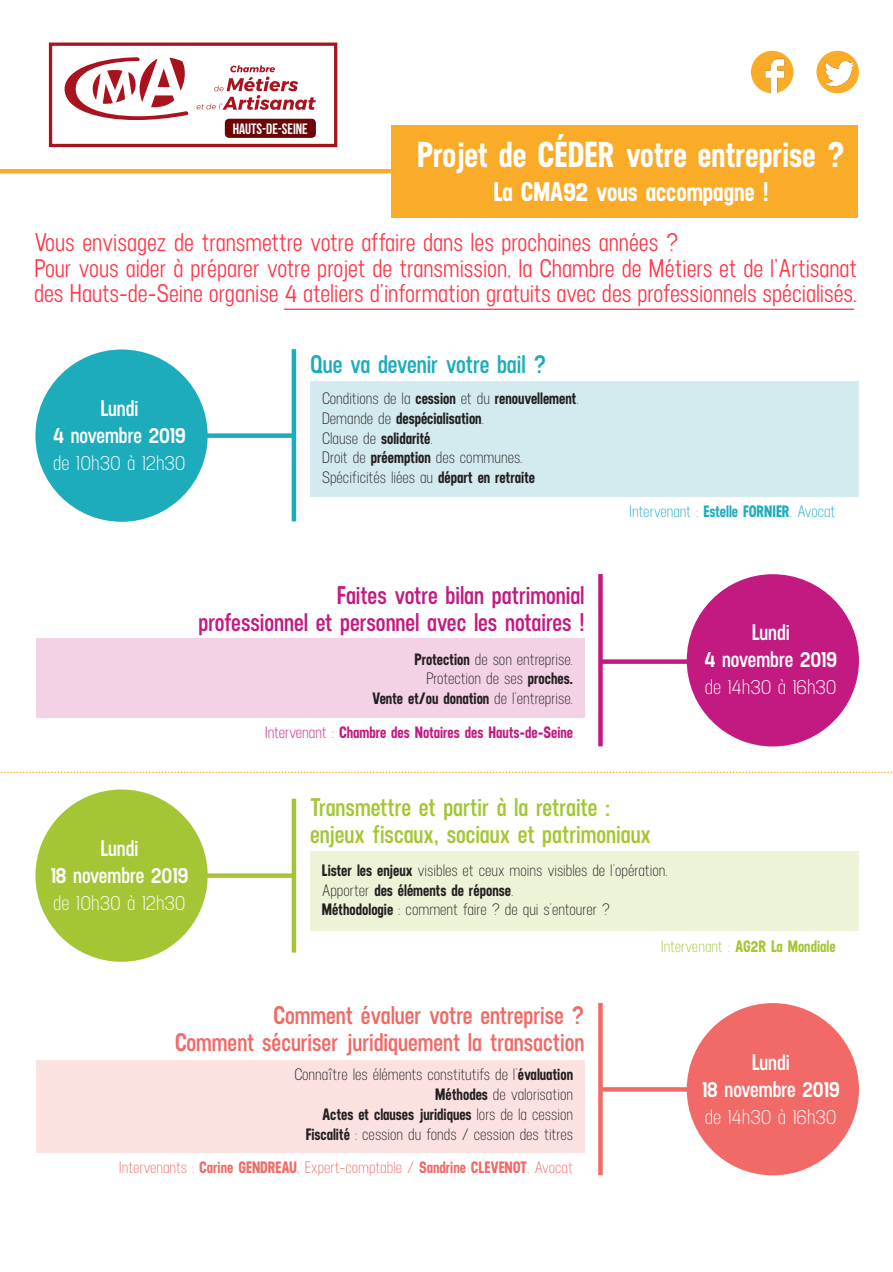
<style>
.page{position:relative;width:893px;height:1272px;background:#fff}
.page>*{position:absolute;margin:0;border:0;box-sizing:border-box;transform-origin:0 0}
.t1{font:700 36px "Neusa";color:#fff}
.t2{font:700 27px "Neusa";color:#fff}
.t3{font:500 25.5px/25.5px "Neusa";color:#fe3649}
.t4{font:600 25.5px "Neusa";color:#f16a67}
.t5{font:600 25.5px "Neusa";color:#c31a82}
.t6{font:600 25.5px "Neusa";color:#a4c634}
.t7{font:600 25.5px "Neusa";color:#1cacbb}
.t8{font:600 22.5px "Neusa";color:#fff}
.t9{font:21px "Neusa";color:#fff}
.t10{font:16.5px "Neusa";color:#231f20}
.t11{font:700 16.5px "Neusa";color:#231f20}
.t12{font:16.5px "Neusa";color:#f16a67}
.t13{font:700 16.5px "Neusa";color:#c31a82}
.t14{font:16.5px "Neusa";letter-spacing:-.015em;color:#1cacbb}
.t15{font:700 16.5px "Neusa";color:#a4c634}
.t16{font:700 15px "Bebas Neue";color:#fff}
.s1{font-weight:400}
.s2{font-weight:700}
</style>
<div class="page">
<svg style="left:0;top:771px;width:892px;height:2px"></svg>
<div style="left:391px;top:125px;width:466px;height:92px;background:#faab27"></div>
<hr style="left:0;top:169px;width:400px;height:4px;background:#faab27">
<svg style="left:208px;top:873px;width:84px;height:4px"></svg>
<div style="left:169px;top:433px;width:125px;height:5px;background:#1cacbb"></div>
<div style="left:600px;top:659px;width:126px;height:5px;background:#c31a82"></div>
<svg style="left:603px;top:1087px;width:84px;height:4px"></svg>
<div style="left:49px;top:43px;width:288px;height:104px;background:#fff;border:3px solid #a8131d"></div>
<div style="left:751px;top:51px;width:42px;height:42px;background:#faab27;border-radius:50%"></div>
<div style="left:816px;top:51px;width:43px;height:42px;background:#faab27;border-radius:50%"></div>
<img style="left:824px;top:58px;width:30px;height:30px">
<img style="left:751px;top:51px;width:41px;height:42px">
<div style="left:35px;top:349px;width:173px;height:173px;background:#1cacbb;border-radius:50%"></div>
<div style="left:35px;top:789px;width:173px;height:172px;background:#a4c634;border-radius:50%"></div>
<div style="left:687px;top:574px;width:172px;height:172px;background:#c31a82;border-radius:50%"></div>
<div style="left:687px;top:1003px;width:172px;height:172px;background:#f16a67;border-radius:50%"></div>
<div style="left:310px;top:382px;width:549px;height:115px;background:#d3eaee"></div>
<div style="left:310px;top:851px;width:549px;height:80px;background:#edf3d7"></div>
<div style="left:36px;top:637px;width:548px;height:80px;background:#f3d2e6"></div>
<div style="left:36px;top:1060px;width:548px;height:92px;background:#fce1e1"></div>
<hr style="left:292px;top:798px;width:4px;height:154px;background:#a4c634">
<hr style="left:292px;top:349px;width:4px;height:172px;background:#1cacbb">
<div style="left:598px;top:574px;width:5px;height:172px;background:#c31a82"></div>
<div style="left:598px;top:1002px;width:5px;height:173px;background:#f16a67"></div>
<hr style="left:284px;top:309px;width:570px;height:1px;background:#ee0028">
<svg style="left:197px;top:65px;width:119px;height:45px"></svg>
<svg style="left:65px;top:57px;width:123px;height:63px"></svg>
<div style="left:225px;top:119px;width:91px;height:19px;background:#6d0506;border-radius:4px"></div>
<p class="t16" style="left:233px;top:120px;width:77px">HAUTS-DE-SEINE</p>
<p class="t1" style="left:417px;top:129px;width:429px">Projet de CÉDER votre entreprise ?</p>
<p class="t2" style="left:493px;top:173px;width:277px">La CMA92 vous accompagne !</p>
<p class="t3" style="left:34px;top:229px;width:646px">Vous envisagez de transmettre votre affaire dans les prochaines années ?</p>
<p class="t3" style="left:34px;top:254px;width:825px">Pour vous aider à préparer votre projet de transmission, la Chambre de Métiers et de l’Artisanat des Hauts-de-Seine organise 4 ateliers d’information gratuits avec des professionnels spécialisés.</p>
<p class="t8" style="left:100px;top:393px;width:40px">Lundi</p>
<p class="t8" style="left:53px;top:420px;width:134px">4 novembre 2019</p>
<p class="t9" style="left:53px;top:451px;width:134px">de 10h30 à 12h30</p>
<p class="t7" style="left:310px;top:346px;width:238px">Que va devenir votre bail ?</p>
<p class="t11" style="left:322px;top:386px;width:259px"><span class="s1">Conditions de la</span> cession <span class="s1">et du</span> renouvellement<span class="s1">.</span></p>
<p class="t11" style="left:322px;top:406px;width:164px"><span class="s1">Demande de</span> despécialisation<span class="s1">.</span></p>
<p class="t11" style="left:322px;top:426px;width:113px"><span class="s1">Clause de</span> solidarité<span class="s1">.</span></p>
<p class="t10" style="left:322px;top:448px;width:202px">Droit de <span class="s2">préemption</span> des communes.</p>
<p class="t10" style="left:322px;top:468px;width:215px">Spécificités liées au <span class="s2">départ en retraite</span></p>
<p class="t14" style="left:629px;top:501px;width:208px">Intervenant : <span class="s2">Estelle FORNIER</span>, Avocat</p>
<p class="t5" style="left:337px;top:578px;width:249px">Faites votre bilan patrimonial</p>
<p class="t5" style="left:198px;top:605px;width:388px">professionnel et personnel avec les notaires !</p>
<p class="t10" style="left:414px;top:649px;width:160px"><span class="s2">Protection</span> de son entreprise.</p>
<p class="t10" style="left:426px;top:669px;width:148px">Protection de ses <span class="s2">proches.</span></p>
<p class="t11" style="left:372px;top:687px;width:202px">Vente et/ou donation <span class="s1">de l’entreprise.</span></p>
<p class="t13" style="left:265px;top:720px;width:310px"><span class="s1">Intervenant :</span> Chambre des Notaires des Hauts-de-Seine</p>
<p class="t8" style="left:752px;top:617px;width:40px">Lundi</p>
<p class="t8" style="left:704px;top:644px;width:134px">4 novembre 2019</p>
<p class="t9" style="left:705px;top:674px;width:133px">de 14h30 à 16h30</p>
<p class="t8" style="left:100px;top:833px;width:40px">Lundi</p>
<p class="t8" style="left:51px;top:860px;width:139px">18 novembre 2019</p>
<p class="t9" style="left:53px;top:890px;width:134px">de 10h30 à 12h30</p>
<p class="t6" style="left:310px;top:789px;width:302px">Transmettre et partir à la retraite :</p>
<p class="t6" style="left:310px;top:816px;width:342px">enjeux fiscaux, sociaux et patrimoniaux</p>
<p class="t10" style="left:322px;top:860px;width:348px"><span class="s2">Lister les enjeux</span> visibles et ceux moins visibles de l’opération.</p>
<p class="t11" style="left:322px;top:878px;width:193px"><span class="s1">Apporter</span> des éléments de réponse<span class="s1">.</span></p>
<p class="t10" style="left:322px;top:900px;width:290px"><span class="s2">Méthodologie</span> : comment faire ? de qui s’entourer ?</p>
<p class="t15" style="left:661px;top:934px;width:176px"><span class="s1">Intervenant :</span> AG2R La Mondiale</p>
<p class="t4" style="left:273px;top:997px;width:313px">Comment évaluer votre entreprise ?</p>
<p class="t4" style="left:175px;top:1024px;width:411px">Comment sécuriser juridiquement la transaction</p>
<p class="t10" style="left:294px;top:1064px;width:280px">Connaître les éléments constitutifs de l’<span class="s2">évaluation</span></p>
<p class="t10" style="left:435px;top:1084px;width:139px"><span class="s2">Méthodes</span> de valorisation</p>
<p class="t11" style="left:322px;top:1102px;width:252px">Actes et clauses juridiques <span class="s1">lors de la cession</span></p>
<p class="t10" style="left:306px;top:1124px;width:269px"><span class="s2">Fiscalité</span> : cession du fonds / cession des titres</p>
<p class="t12" style="left:119px;top:1157px;width:456px">Intervenants : <span class="s2">Carine GENDREAU</span>, Expert-comptable / <span class="s2">Sandrine CLEVENOT</span>, Avocat</p>
<p class="t8" style="left:752px;top:1046px;width:40px">Lundi</p>
<p class="t8" style="left:702px;top:1073px;width:139px">18 novembre 2019</p>
<p class="t9" style="left:705px;top:1104px;width:133px">de 14h30 à 16h30</p>
</div>
